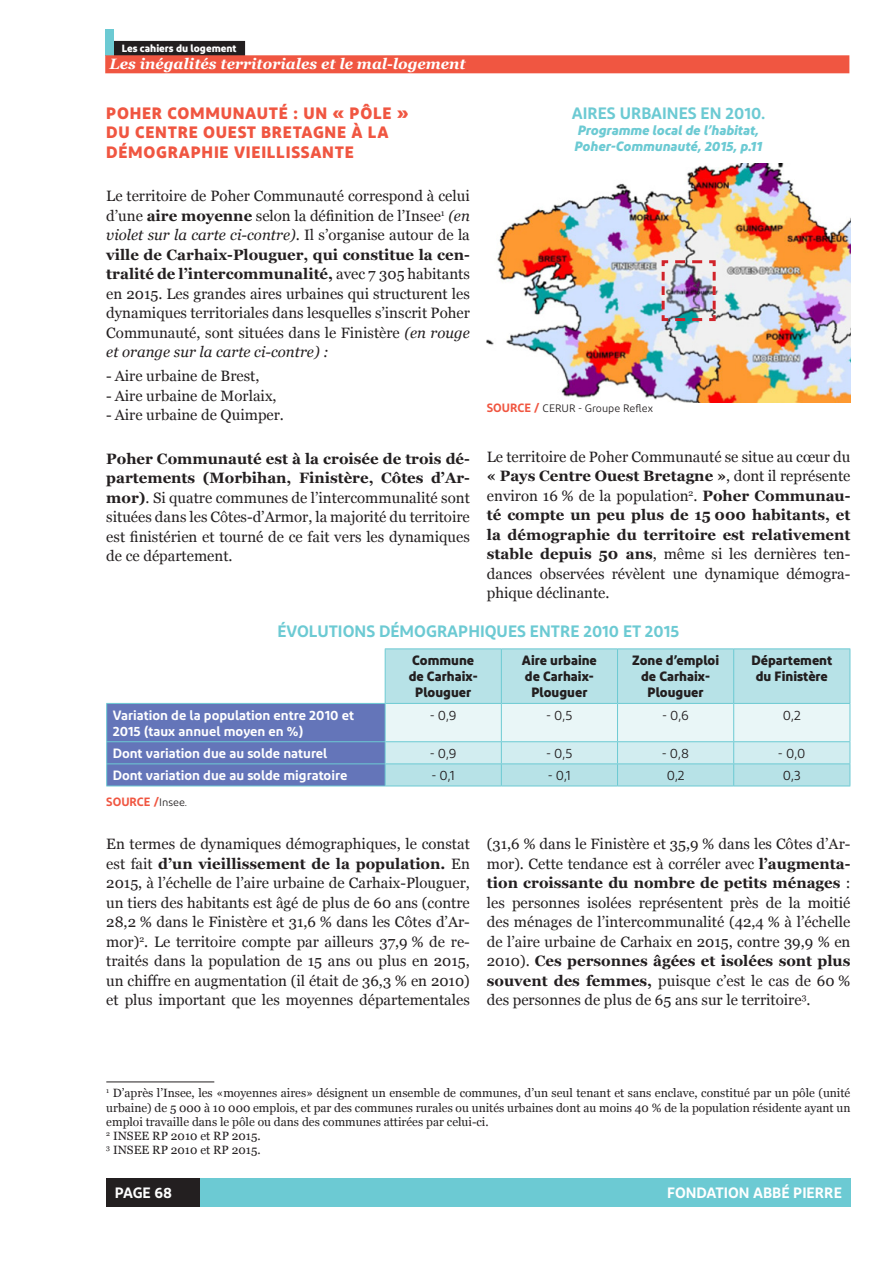
<style>
.page{position:relative;width:893px;height:1263px;background:#fff}
.page>*{position:absolute;margin:0;border:0;box-sizing:border-box;transform-origin:0 0}
.t1{font:700 16.5px/19.5px "Diodrum";letter-spacing:.045em;color:#f05641}
.titre_tableau{font:600 16.5px "Diodrum";color:#6ccad3}
.t2{font:15px/19.5px "Georgia";color:#231f20;text-align:justify}
.t3{font:italic 700 15px "Georgia";color:#fff}
.t4{font:600 15px "Diodrum";color:#fff}
.t5{font:600 13.5px/16.2px "Diodrum";color:#fff}
.t6{font:700 13.5px/16.2px "Diodrum";color:#231f20;text-align:center}
.titre_tableau-2{font:italic 700 13.5px "Diodrum";color:#6ccad3}
.t7{font:13.5px "Diodrum";color:#231f20}
.Notes_pieds_de_page{font:12px/14.2px "Georgia";color:#231f20;text-align:justify}
.t8{font:600 12px "Diodrum";color:#f05641}
.t9{font:10.8px "Diodrum";color:#231f20}
.t10{font:700 10.5px "Diodrum";color:#fff}
.s1{font-weight:700}
.s2{font-style:italic}
.s3{font-weight:600;font-size:12px;color:#f05641}
.s4{font-weight:400;font-size:10.8px;color:#231f20}
</style>
<div class="page">
<div style="left:106px;top:1178px;width:744px;height:29px;background:#6ccad3"></div>
<div style="left:106px;top:1178px;width:94px;height:29px;background:#231f20"></div>
<div style="left:113px;top:41px;width:132px;height:15px;background:#231f20"></div>
<div style="left:105px;top:29px;width:8px;height:27px;background:#6ccad3"></div>
<div style="left:105px;top:55px;width:744px;height:18px;background:#f05641"></div>
<hr style="left:106px;top:1081px;width:108px;height:1px;background:#231f20">
<img style="left:487px;top:163px;width:363px;height:240px">
<img style="left:660px;top:259px;width:57px;height:64px">
<div style="left:386px;top:649px;width:464px;height:54px;background:#b7e2e7"></div>
<hr style="left:385px;top:786px;width:116px;height:1px;background:#6ccad3">
<hr style="left:501px;top:786px;width:116px;height:1px;background:#6ccad3">
<hr style="left:617px;top:786px;width:117px;height:1px;background:#6ccad3">
<hr style="left:734px;top:786px;width:116px;height:1px;background:#6ccad3">
<hr style="left:385px;top:648px;width:116px;height:1px;background:#6ccad3">
<hr style="left:385px;top:649px;width:1px;height:54px;background:#6ccad3">
<hr style="left:501px;top:648px;width:116px;height:1px;background:#6ccad3">
<hr style="left:501px;top:649px;width:1px;height:54px;background:#6ccad3">
<hr style="left:617px;top:648px;width:117px;height:1px;background:#6ccad3">
<hr style="left:617px;top:649px;width:1px;height:54px;background:#6ccad3">
<hr style="left:734px;top:648px;width:116px;height:1px;background:#6ccad3">
<hr style="left:733px;top:649px;width:1px;height:54px;background:#6ccad3">
<hr style="left:850px;top:649px;width:1px;height:54px;background:#6ccad3">
<svg style="left:106px;top:703px;width:745px;height:83px;background:#a7c1db"></svg>
<hr style="left:106px;top:786px;width:279px;height:1px;background:#6ccad3">
<p class="t10" style="left:122px;top:41px;width:116px">Les cahiers du logement</p>
<p class="t3" style="left:109px;top:53px;width:358px">Les inégalités territoriales et le mal-logement</p>
<h3 class="t1" style="left:106px;top:103px;width:304px">POHER COMMUNAUTÉ : UN « PÔLE »<br>DU CENTRE OUEST BRETAGNE À LA<br>DÉMOGRAPHIE VIEILLISSANTE</h3>
<p class="t2" style="left:106px;top:186px;width:365px">Le territoire de Poher Communauté correspond à celui d’une <span class="s1">aire moyenne</span> selon la définition de l’Insee<sup>1</sup> <span class="s2">(en violet sur la carte ci-contre)</span>. Il s’organise autour de la <span class="s1">ville de Carhaix-Plouguer, qui constitue la cen&shy;tralité de l’intercommunalité,</span> avec 7 305 habitants en 2015. Les grandes aires urbaines qui structurent les dynamiques territoriales dans lesquelles s’inscrit Poher Communauté, sont situées dans le Finistère <span class="s2">(en rouge et orange sur la carte ci-contre) :</span></p>
<p class="t2" style="left:106px;top:366px;width:155px">- Aire urbaine de Brest,</p>
<p class="t2" style="left:106px;top:385px;width:172px">- Aire urbaine de Morlaix,</p>
<p class="t2" style="left:106px;top:405px;width:179px">- Aire urbaine de Quimper.</p>
<p class="t2" style="left:106px;top:448px;width:365px"><span class="s1">Poher Communauté est à la croisée de trois dé&shy;partements (Morbihan, Finistère, Côtes d’Ar&shy;mor)</span>. Si quatre communes de l’intercommunalité sont situées dans les Côtes-d’Armor, la majorité du territoire est finistérien et tourné de ce fait vers les dynamiques de ce département.</p>
<p class="t2" style="left:487px;top:446px;width:365px">Le territoire de Poher Communauté se situe au cœur du <span class="s1">« Pays Centre Ouest Bretagne »</span>, dont il représente environ 16 % de la population<sup>2</sup>. <span class="s1">Poher Communau&shy;té compte un peu plus de 15 000 habitants, et la démographie du territoire est relativement stable depuis 50 ans</span>, même si les dernières ten&shy;dances observées révèlent une dynamique démogra&shy;phique déclinante.</p>
<p class="titre_tableau" style="left:572px;top:102px;width:195px">AIRES URBAINES EN 2010.</p>
<p class="titre_tableau-2" style="left:578px;top:121px;width:183px">Programme local de l’habitat,</p>
<p class="titre_tableau-2" style="left:575px;top:137px;width:189px">Poher-Communauté, 2015, p.11</p>
<h3 class="t9" style="left:487px;top:401px;width:168px"><span class="s3">SOURCE /</span> CERUR - Groupe Reflex</h3>
<p class="titre_tableau" style="left:277px;top:621px;width:403px">ÉVOLUTIONS DÉMOGRAPHIQUES ENTRE 2010 ET 2015</p>
<p class="t6" style="left:409px;top:652px;width:70px">Commune de Carhaix-<br>Plouguer</p>
<p class="t6" style="left:522px;top:652px;width:76px">Aire urbaine de Carhaix-<br>Plouguer</p>
<p class="t6" style="left:632px;top:652px;width:88px">Zone d’emploi de Carhaix-<br>Plouguer</p>
<p class="t6" style="left:751px;top:652px;width:82px">Département du Finistère</p>
<p class="t5" style="left:113px;top:706px;width:243px">Variation de la population entre 2010 et<br>2015 (taux annuel moyen en %)</p>
<p class="t7" style="left:430px;top:707px;width:28px">- 0,9</p>
<p class="t7" style="left:547px;top:707px;width:27px">- 0,5</p>
<p class="t7" style="left:662px;top:707px;width:28px">- 0,6</p>
<p class="t7" style="left:783px;top:707px;width:19px">0,2</p>
<p class="t5" style="left:113px;top:745px;width:216px">Dont variation due au solde naturel</p>
<p class="t7" style="left:430px;top:745px;width:28px">- 0,9</p>
<p class="t7" style="left:547px;top:745px;width:27px">- 0,5</p>
<p class="t7" style="left:662px;top:745px;width:28px">- 0,8</p>
<p class="t7" style="left:778px;top:745px;width:29px">- 0,0</p>
<p class="t5" style="left:113px;top:767px;width:236px">Dont variation due au solde migratoire</p>
<p class="t7" style="left:432px;top:767px;width:24px">- 0,1</p>
<p class="t7" style="left:548px;top:767px;width:24px">- 0,1</p>
<p class="t7" style="left:667px;top:767px;width:19px">0,2</p>
<p class="t7" style="left:783px;top:767px;width:19px">0,3</p>
<h3 class="t8" style="left:106px;top:794px;width:82px">SOURCE /<span class="s4">Insee.</span></h3>
<p class="t2" style="left:106px;top:833px;width:365px">En termes de dynamiques démographiques, le constat est fait <span class="s1">d’un vieillissement de la population.</span> En 2015, à l’échelle de l’aire urbaine de Carhaix-Plouguer, un tiers des habitants est âgé de plus de 60 ans (contre 28,2 % dans le Finistère et 31,6 % dans les Côtes d’Ar&shy;mor)<sup>2</sup>. Le territoire compte par ailleurs 37,9 % de re&shy;traités dans la population de 15 ans ou plus en 2015, un chiffre en augmentation (il était de 36,3 % en 2010) et plus important que les moyennes départementales</p>
<p class="t2" style="left:487px;top:833px;width:365px">(31,6 % dans le Finistère et 35,9 % dans les Côtes d’Ar&shy;mor). Cette tendance est à corréler avec <span class="s1">l’augmenta&shy;tion croissante du nombre de petits ménages</span> : les personnes isolées représentent près de la moitié des ménages de l’intercommunalité (42,4 % à l’échelle de l’aire urbaine de Carhaix en 2015, contre 39,9 % en 2010). <span class="s1">Ces personnes âgées et isolées sont plus souvent des femmes,</span> puisque c’est le cas de 60 % des personnes de plus de 65 ans sur le territoire<sup>3</sup>.</p>
<p class="Notes_pieds_de_page" style="left:106px;top:1085px;width:746px"><sup>1</sup> D’après l’Insee, les «moyennes aires» désignent un ensemble de communes, d’un seul tenant et sans enclave, constitué par un pôle (unité urbaine) de 5 000 à 10 000 emplois, et par des communes rurales ou unités urbaines dont au moins 40 % de la population résidente ayant un emploi travaille dans le pôle ou dans des communes attirées par celui-ci.</p>
<p class="Notes_pieds_de_page" style="left:106px;top:1128px;width:156px"><sup>2</sup> INSEE RP 2010 et RP 2015.</p>
<p class="Notes_pieds_de_page" style="left:106px;top:1142px;width:156px"><sup>3</sup> INSEE RP 2010 et RP 2015.</p>
<p class="t4" style="left:115px;top:1183px;width:59px">PAGE 68</p>
<p class="t4" style="left:667px;top:1183px;width:176px">FONDATION ABBÉ PIERRE</p>
</div>
